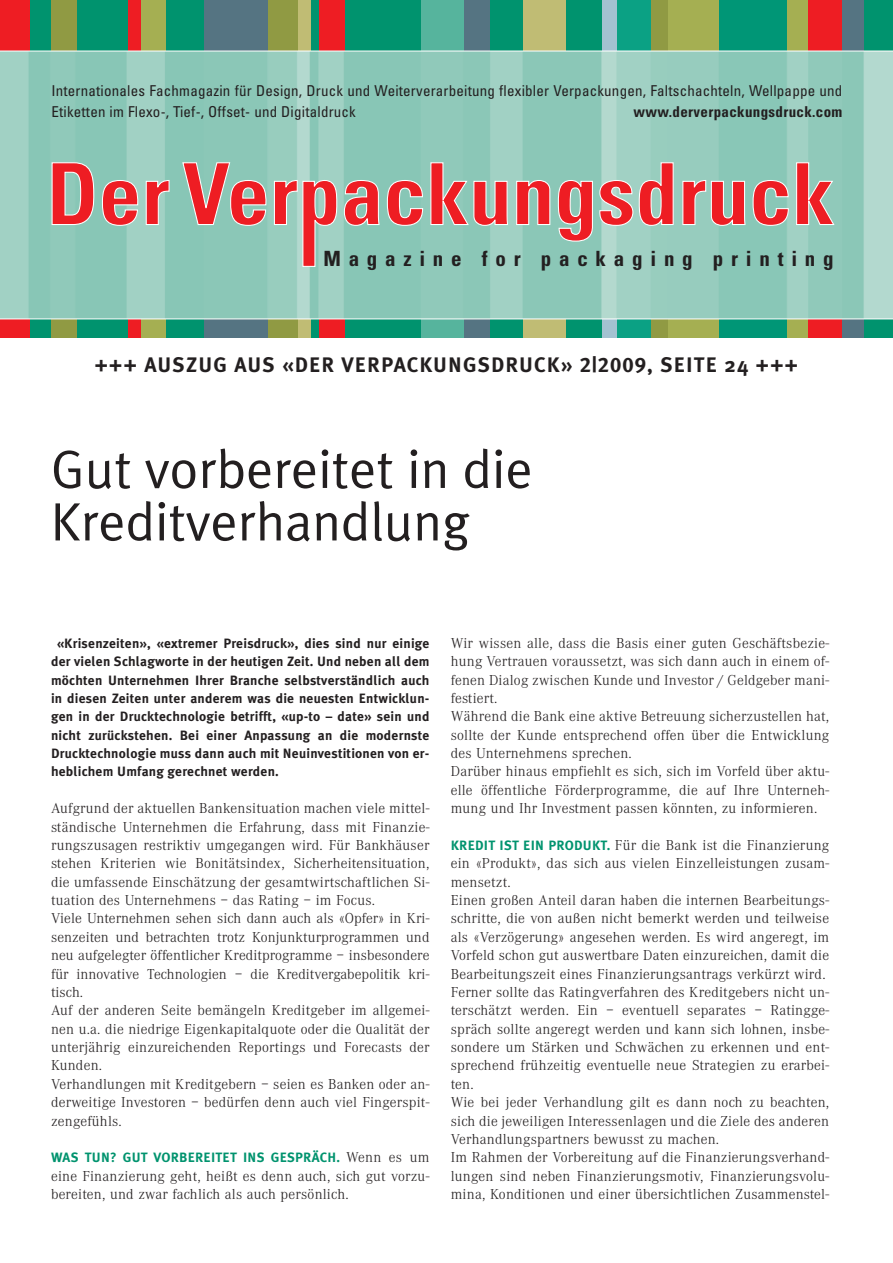
<style>
.page{position:relative;width:893px;height:1263px;background:#fff}
.page>*{position:absolute;margin:0;border:0;box-sizing:border-box;transform-origin:0 0}
.t1{font:54px/52.5px "Meta Plus Normal";color:#231f20}
.t2{font:700 21px "Meta Plus";letter-spacing:.055em;color:#231f20}
.t3{font:700 condensed 21px "Univers";letter-spacing:.37em;color:#231f20}
.t4{font:300 15px/18.5px "Corporate A";letter-spacing:.015em;color:#231f20}
.t5{font:condensed 15px/21px "Univers";letter-spacing:.015em;color:#231f20}
.t6{font:700 condensed 15px "Univers";letter-spacing:.02em;color:#231f20}
.t7{font:700 13.5px/18.3px "Meta Plus";letter-spacing:.015em;color:#231f20;text-align:justify}
.t8{font:700 13.5px "Meta Plus";letter-spacing:.015em;color:#00936e}
.s1{font-family:"Meta Plus Bold Caps";font-weight:400}
.s2{font-family:"Corporate A";font-weight:300;font-size:15px;color:#231f20}
.s3{font-family:"Meta Plus";font-weight:700;font-size:13.5px;color:#00936e}
</style>
<div class="page">
<div style="left:0;top:0;width:30px;height:337px;background:#ee1d23"></div>
<div style="left:30px;top:0;width:21px;height:337px;background:#00936e"></div>
<div style="left:51px;top:0;width:26px;height:337px;background:#909a43"></div>
<div style="left:77px;top:0;width:51px;height:337px;background:#00936e"></div>
<div style="left:128px;top:0;width:13px;height:337px;background:#ee1d23"></div>
<div style="left:141px;top:0;width:25px;height:337px;background:#a5af52"></div>
<div style="left:166px;top:0;width:39px;height:337px;background:#00936e"></div>
<div style="left:205px;top:0;width:63px;height:337px;background:#557482"></div>
<div style="left:268px;top:0;width:30px;height:337px;background:#909a43"></div>
<div style="left:298px;top:0;width:13px;height:337px;background:#c0bc74"></div>
<div style="left:311px;top:0;width:8px;height:337px;background:#00936e"></div>
<div style="left:319px;top:0;width:26px;height:337px;background:#ee1d23"></div>
<div style="left:345px;top:0;width:76px;height:337px;background:#00936e"></div>
<div style="left:421px;top:0;width:43px;height:337px;background:#56b49d"></div>
<div style="left:464px;top:0;width:36px;height:337px;background:#557482"></div>
<div style="left:491px;top:0;width:34px;height:337px;background:#00936e"></div>
<div style="left:524px;top:0;width:42px;height:337px;background:#c0bc74"></div>
<div style="left:566px;top:0;width:40px;height:337px;background:#00936e"></div>
<div style="left:602px;top:0;width:15px;height:337px;background:#a3c2d1"></div>
<div style="left:617px;top:0;width:34px;height:337px;background:#0ba184"></div>
<div style="left:651px;top:0;width:17px;height:337px;background:#909a43"></div>
<div style="left:668px;top:0;width:51px;height:337px;background:#a5af52"></div>
<div style="left:719px;top:0;width:68px;height:337px;background:#009676"></div>
<div style="left:787px;top:0;width:21px;height:337px;background:#a5af52"></div>
<div style="left:808px;top:0;width:34px;height:337px;background:#ee1d23"></div>
<div style="left:842px;top:0;width:22px;height:337px;background:#557482"></div>
<div style="left:864px;top:0;width:29px;height:337px;background:#00936e"></div>
<img style="left:10px;top:52px;width:883px;height:267px">
<div style="left:0;top:52px;width:10px;height:267px;background:#a1d1c4"></div>
<hr style="left:0;top:51px;width:893px;height:1px;background:#fff">
<hr style="left:0;top:319px;width:893px;height:1px;background:#fff">
<svg style="left:52px;top:162px;width:43px;height:64px;background:#d16867"></svg>
<svg style="left:101px;top:179px;width:38px;height:47px;background:#d17372"></svg>
<svg style="left:145px;top:179px;width:25px;height:47px"></svg>
<svg style="left:182px;top:162px;width:85px;height:64px;background:#be857f"></svg>
<svg style="left:273px;top:179px;width:107px;height:88px;background:#ba9891"></svg>
<svg style="left:386px;top:179px;width:38px;height:47px;background:#c67e7a"></svg>
<svg style="left:430px;top:162px;width:79px;height:64px;background:#c38782"></svg>
<svg style="left:516px;top:179px;width:35px;height:47px;background:#d66a69"></svg>
<svg style="left:557px;top:179px;width:36px;height:63px;background:#d46c6b"></svg>
<svg style="left:599px;top:162px;width:75px;height:64px;background:#cc8885"></svg>
<svg style="left:682px;top:179px;width:64px;height:47px;background:#ce7876"></svg>
<svg style="left:752px;top:179px;width:37px;height:47px;background:#c87d79"></svg>
<svg style="left:796px;top:162px;width:39px;height:64px"></svg>
<p class="t5" style="left:51px;top:81px;width:792px">Internationales Fachmagazin für Design, Druck und Weiterverarbeitung flexibler Verpackungen, Faltschachteln, Wellpappe und<br>Etiketten im Flexo-, Tief-, Offset- und Digitaldruck</p>
<p class="t6" style="left:633px;top:106px;width:210px">www.derverpackungsdruck.com</p>
<h2 class="t3" style="left:323px;top:251px;width:512px">Magazine for packaging printing</h2>
<h2 class="t2" style="left:95px;top:353px;width:705px">+++ AUSZUG AUS «DER VERPACKUNGSDRUCK» <span class="s1">2|2009</span>, SEITE 24 +++</h2>
<h1 class="t1" style="left:51px;top:443px;width:483px">Gut vorbereitet in die<br>Kreditverhandlung</h1>
<p class="t7" style="left:51px;top:634px;width:380px;text-indent:6px">«Krisenzeiten», «extremer Preisdruck», dies sind nur einige der vielen Schlagworte in der heutigen Zeit. Und neben all dem möchten Unternehmen Ihrer Branche selbstverständlich auch in diesen Zeiten unter anderem was die neuesten Entwicklun&shy;gen in der Drucktechnologie betrifft, «up-to – date» sein und nicht zurückstehen. Bei einer Anpassung an die modernste Drucktechnologie muss dann auch mit Neuinvestitionen von er&shy;heblichem Umfang gerechnet werden.</p>
<p class="t4" style="left:51px;top:799px;width:380px">Aufgrund der aktuellen Bankensituation machen viele mittel&shy;ständische Unternehmen die Erfahrung, dass mit Finanzie&shy;rungszusagen restriktiv umgegangen wird. Für Bankhäuser stehen Kriterien wie Bonitätsindex, Sicherheitensituation, die umfassende Einschätzung der gesamtwirtschaftlichen Si&shy;tuation des Unternehmens – das Rating – im Focus.<br>Viele Unternehmen sehen sich dann auch als «Opfer» in Kri&shy;senzeiten und betrachten trotz Konjunkturprogrammen und neu aufgelegter öffentlicher Kreditprogramme – insbesondere für innovative Technologien – die Kreditvergabepolitik kri&shy;tisch.<br>Auf der anderen Seite bemängeln Kreditgeber im allgemei&shy;nen u.a. die niedrige Eigenkapitalquote oder die Qualität der unterjährig einzureichenden Reportings und Forecasts der Kunden.<br>Verhandlungen mit Kreditgebern – seien es Banken oder an&shy;derweitige Investoren – bedürfen denn auch viel Fingerspit&shy;zengefühls.</p>
<p class="t8" style="left:51px;top:1150px;width:380px">WAS TUN? GUT VORBEREITET INS GESPRÄCH. <span class="s2">Wenn es um</span></p>
<p class="t4" style="left:51px;top:1166px;width:380px">eine Finanzierung geht, heißt es denn auch, sich gut vorzu&shy;bereiten, und zwar fachlich als auch persönlich.</p>
<p class="t4" style="left:451px;top:633px;width:380px">Wir wissen alle, dass die Basis einer guten Geschäftsbezie&shy;hung Vertrauen voraussetzt, was sich dann auch in einem of&shy;fenen Dialog zwischen Kunde und Investor / Geldgeber mani&shy;festiert.<br>Während die Bank eine aktive Betreuung sicherzustellen hat, sollte der Kunde entsprechend offen über die Entwicklung des Unternehmens sprechen.<br>Darüber hinaus empfiehlt es sich, sich im Vorfeld über aktu&shy;elle öffentliche Förderprogramme, die auf Ihre Unterneh&shy;mung und Ihr Investment passen könnten, zu informieren.</p>
<p class="t4" style="left:451px;top:835px;width:380px"><span class="s3">KREDIT IST EIN PRODUKT.</span> Für die Bank ist die Finanzierung ein «Produkt», das sich aus vielen Einzelleistungen zusam&shy;mensetzt.<br>Einen großen Anteil daran haben die internen Bearbeitungs&shy;schritte, die von außen nicht bemerkt werden und teilweise als «Verzögerung» angesehen werden. Es wird angeregt, im Vorfeld schon gut auswertbare Daten einzureichen, damit die Bearbeitungszeit eines Finanzierungsantrags verkürzt wird.<br>Ferner sollte das Ratingverfahren des Kreditgebers nicht un&shy;terschätzt werden. Ein – eventuell separates – Ratingge&shy;spräch sollte angeregt werden und kann sich lohnen, insbe&shy;sondere um Stärken und Schwächen zu erkennen und ent&shy;sprechend frühzeitig eventuelle neue Strategien zu erarbei&shy;ten.<br>Wie bei jeder Verhandlung gilt es dann noch zu beachten, sich die jeweiligen Interessenlagen und die Ziele des anderen Verhandlungspartners bewusst zu machen.<br>Im Rahmen der Vorbereitung auf die Finanzierungsverhand&shy;lungen sind neben Finanzierungsmotiv, Finanzierungsvolu&shy;mina, Konditionen und einer übersichtlichen Zusammenstel-</p>
</div>
